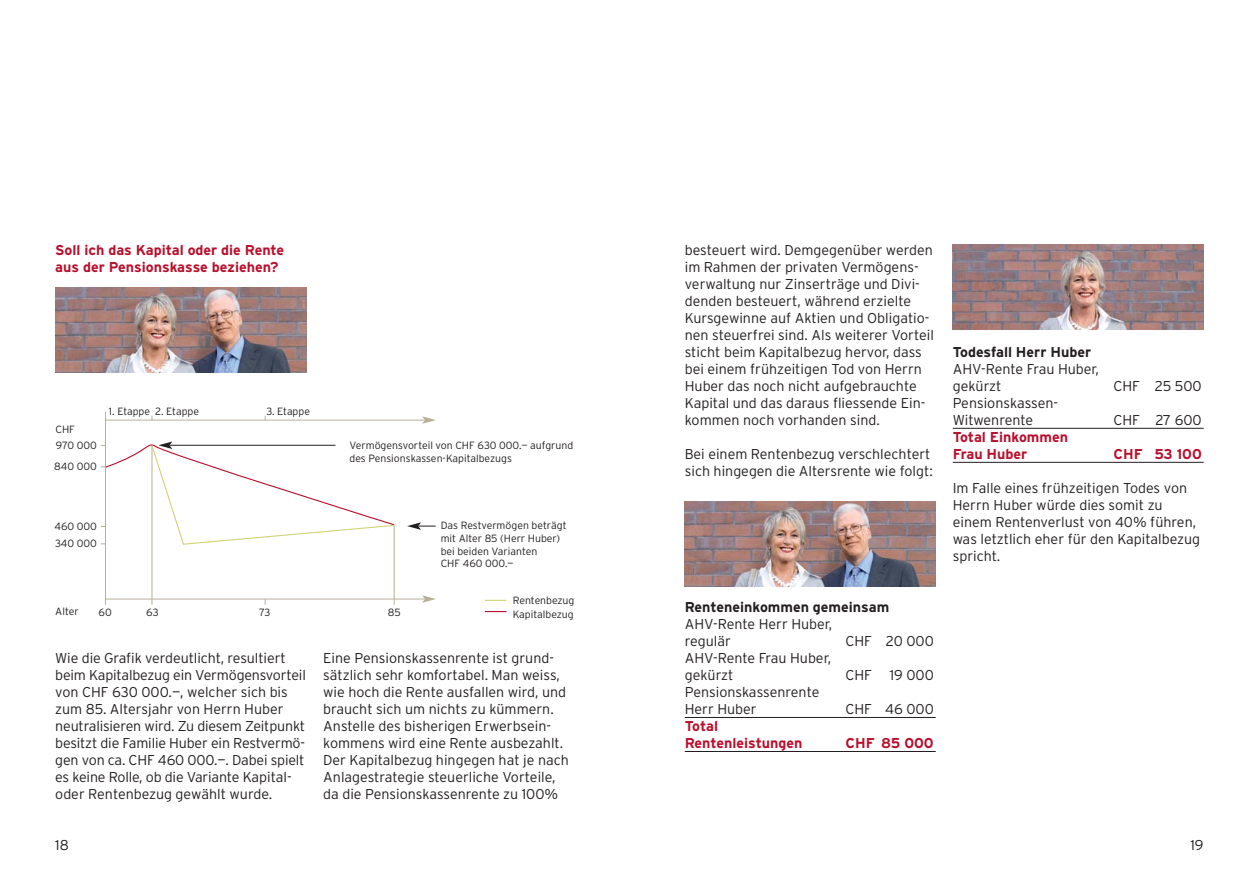
<style>
.page{position:relative;width:1259px;height:893px;background:#fff}
.page>*{position:absolute;margin:0;border:0;box-sizing:border-box;transform-origin:0 0}
.t1{font:300 14.25px/17px "Interstate";color:#231f20}
.t2{font:700 14.25px/17px "Interstate";color:#ba0f2c}
.t3{font:700 14.25px "Interstate";color:#231f20}
.t4{font:300 10.5px/12.8px "Interstate";color:#231f20}
</style>
<div class="page">
<hr style="left:952px;top:428px;width:251px;height:1px;background:#231f20">
<hr style="left:952px;top:462px;width:251px;height:1px;background:#231f20">
<hr style="left:685px;top:717px;width:250px;height:1px;background:#231f20">
<hr style="left:685px;top:751px;width:250px;height:1px;background:#231f20">
<hr style="left:106px;top:420px;width:319px;height:1px;background:#b9b098">
<svg style="left:422px;top:416px;width:14px;height:8px"></svg>
<hr style="left:105px;top:599px;width:320px;height:1px;background:#b9b098">
<svg style="left:422px;top:595px;width:14px;height:8px"></svg>
<hr style="left:105px;top:412px;width:1px;height:193px;background:#b9b098">
<hr style="left:152px;top:446px;width:1px;height:159px;background:#b9b098">
<hr style="left:394px;top:526px;width:1px;height:79px;background:#b9b098">
<svg style="left:407px;top:522px;width:29px;height:8px"></svg>
<svg style="left:485px;top:600px;width:21px;height:1px"></svg>
<svg style="left:485px;top:611px;width:21px;height:1px"></svg>
<img style="left:685px;top:502px;width:250px;height:85px">
<img style="left:952px;top:244px;width:251px;height:85px">
<svg style="left:101px;top:441px;width:294px;height:104px"></svg>
<img style="left:55px;top:288px;width:251px;height:85px">
<p class="t2" style="left:55px;top:243px;width:230px">Soll ich das Kapital oder die Rente aus der Pensionskasse beziehen?</p>
<p class="t1" style="left:685px;top:243px;width:251px">besteuert wird. Demgegenüber werden im Rahmen der privaten Vermögens&shy;verwaltung nur Zinserträge und Divi&shy;denden besteuert, während erzielte Kursgewinne auf Aktien und Obligatio&shy;nen steuerfrei sind. Als weiterer Vorteil sticht beim Kapitalbezug hervor, dass bei einem frühzeitigen Tod von Herrn Huber das noch nicht aufgebrauchte Kapital und das daraus fliessende Ein&shy;kommen noch vorhanden sind.</p>
<p class="t1" style="left:685px;top:447px;width:249px">Bei einem Rentenbezug verschlechtert sich hingegen die Altersrente wie folgt:</p>
<p class="t4" style="left:109px;top:405px;width:92px">1. Etappe 2. Etappe</p>
<p class="t4" style="left:266px;top:405px;width:45px">3. Etappe</p>
<p class="t4" style="left:55px;top:423px;width:21px">CHF</p>
<p class="t4" style="left:349px;top:440px;width:225px">Vermögensvorteil von CHF 630 000.— aufgrund des Pensionskassen-Kapitalbezugs</p>
<p class="t4" style="left:54px;top:436px;width:44px;line-height:20.2px">970 000<br>840 000</p>
<p class="t4" style="left:54px;top:518px;width:44px;line-height:17.2px">460 000<br>340 000</p>
<p class="t4" style="left:55px;top:606px;width:25px">Alter</p>
<p class="t4" style="left:99px;top:607px;width:15px">60</p>
<p class="t4" style="left:146px;top:607px;width:14px">63</p>
<p class="t4" style="left:259px;top:607px;width:13px">73</p>
<p class="t4" style="left:388px;top:607px;width:14px">85</p>
<p class="t4" style="left:441px;top:520px;width:127px">Das Restvermögen beträgt mit Alter 85 (Herr Huber) bei beiden Varianten<br>CHF 460 000.—</p>
<p class="t4" style="left:513px;top:595px;width:63px;line-height:13.5px">Rentenbezug<br>Kapitalbezug</p>
<p class="t1" style="left:55px;top:651px;width:252px">Wie die Grafik verdeutlicht, resultiert beim Kapitalbezug ein Vermögensvorteil von CHF 630 000.—, welcher sich bis zum 85. Altersjahr von Herrn Huber neutralisieren wird. Zu diesem Zeitpunkt besitzt die Familie Huber ein Restvermö&shy;gen von ca. CHF 460 000.—. Dabei spielt es keine Rolle, ob die Variante Kapital&shy;oder Rentenbezug gewählt wurde.</p>
<p class="t1" style="left:323px;top:651px;width:247px">Eine Pensionskassenrente ist grund&shy;sätzlich sehr komfortabel. Man weiss, wie hoch die Rente ausfallen wird, und braucht sich um nichts zu kümmern.<br>Anstelle des bisherigen Erwerbsein&shy;kommens wird eine Rente ausbezahlt.<br>Der Kapitalbezug hingegen hat je nach Anlagestrategie steuerliche Vorteile, da die Pensionskassenrente zu 100%</p>
<p class="t3" style="left:685px;top:602px;width:206px">Renteneinkommen gemeinsam</p>
<p class="t1" style="left:685px;top:617px;width:149px">AHV-Rente Herr Huber, regulär</p>
<p class="t1" style="left:845px;top:634px;width:90px">CHF 20 000</p>
<p class="t1" style="left:685px;top:651px;width:148px">AHV-Rente Frau Huber, gekürzt</p>
<p class="t1" style="left:685px;top:685px;width:136px">Pensionskassenrente<br>Herr Huber</p>
<p class="t2" style="left:685px;top:719px;width:119px">Total<br>Rentenleistungen</p>
<p class="t1" style="left:845px;top:668px;width:90px">CHF 19 000</p>
<p class="t1" style="left:845px;top:702px;width:90px">CHF 46 000</p>
<p class="t2" style="left:845px;top:736px;width:90px">CHF 85 000</p>
<p class="t3" style="left:952px;top:347px;width:140px">Todesfall Herr Huber</p>
<p class="t1" style="left:952px;top:362px;width:148px">AHV-Rente Frau Huber, gekürzt</p>
<p class="t1" style="left:952px;top:396px;width:107px">Pensionskassen-<br>Witwenrente</p>
<p class="t1" style="left:1113px;top:379px;width:90px">CHF 25 500</p>
<p class="t1" style="left:1113px;top:413px;width:90px">CHF 27 600</p>
<p class="t2" style="left:952px;top:430px;width:117px">Total Einkommen<br>Frau Huber</p>
<p class="t2" style="left:1113px;top:447px;width:90px">CHF 53 100</p>
<p class="t1" style="left:952px;top:481px;width:249px">Im Falle eines frühzeitigen Todes von<br>Herrn Huber würde dies somit zu einem Rentenverlust von 40% führen, was letztlich eher für den Kapitalbezug spricht.</p>
<p class="t1" style="left:55px;top:838px;width:15px">18</p>
<p class="t1" style="left:1190px;top:838px;width:15px">19</p>
</div>
